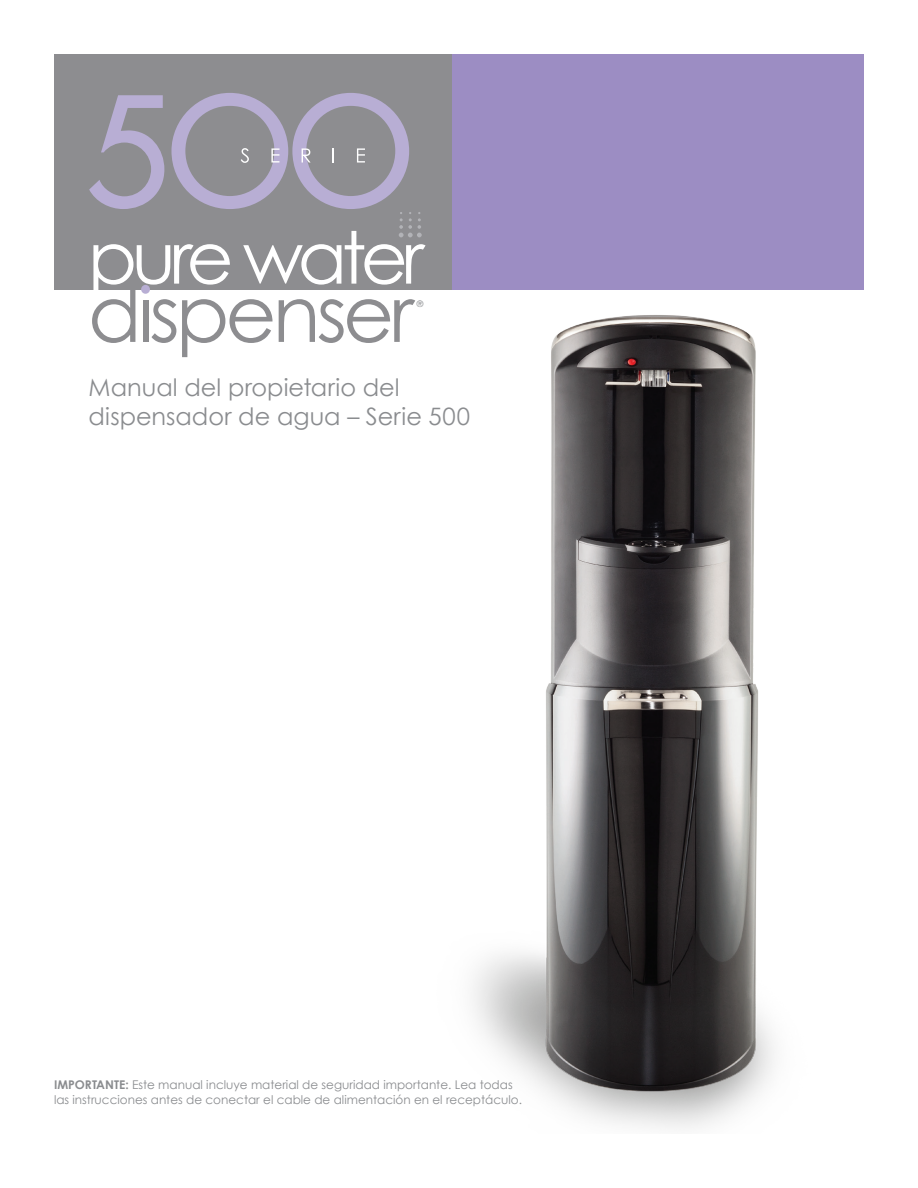
<style>
.page{position:relative;width:918px;height:1188px;background:#fff}
.page>*{position:absolute;margin:0;border:0;box-sizing:border-box;transform-origin:0 0}
.t1{font:24px/28.8px "Century Gothic";letter-spacing:.005em;color:#8a8c8f}
.t2{font:12px/14.4px "Century Gothic";color:#8a8c8f}
.t3{font:9px "Helvetica Neue";color:#8a8c8f}
.s1{font-weight:700}
</style>
<div class="page">
<div style="left:54px;top:54px;width:810px;height:236px;background:#8d8d90"></div>
<div style="left:453px;top:54px;width:411px;height:236px;background:#9c8dc3"></div>
<svg style="left:89px;top:93px;width:337px;height:264px"></svg>
<img style="left:367px;top:296px;width:408px;height:832px">
<p class="t3" style="left:416px;top:297px;width:9px">®</p>
<p class="t1" style="left:89px;top:373px;width:383px">Manual del propietario del dispensador de agua – Serie 500</p>
<p class="t2" style="left:54px;top:1077px;width:470px"><span class="s1">IMPORTANTE:</span> Este manual incluye material de seguridad importante. Lea todas las instrucciones antes de conectar el cable de alimentación en el receptáculo.</p>
</div>
